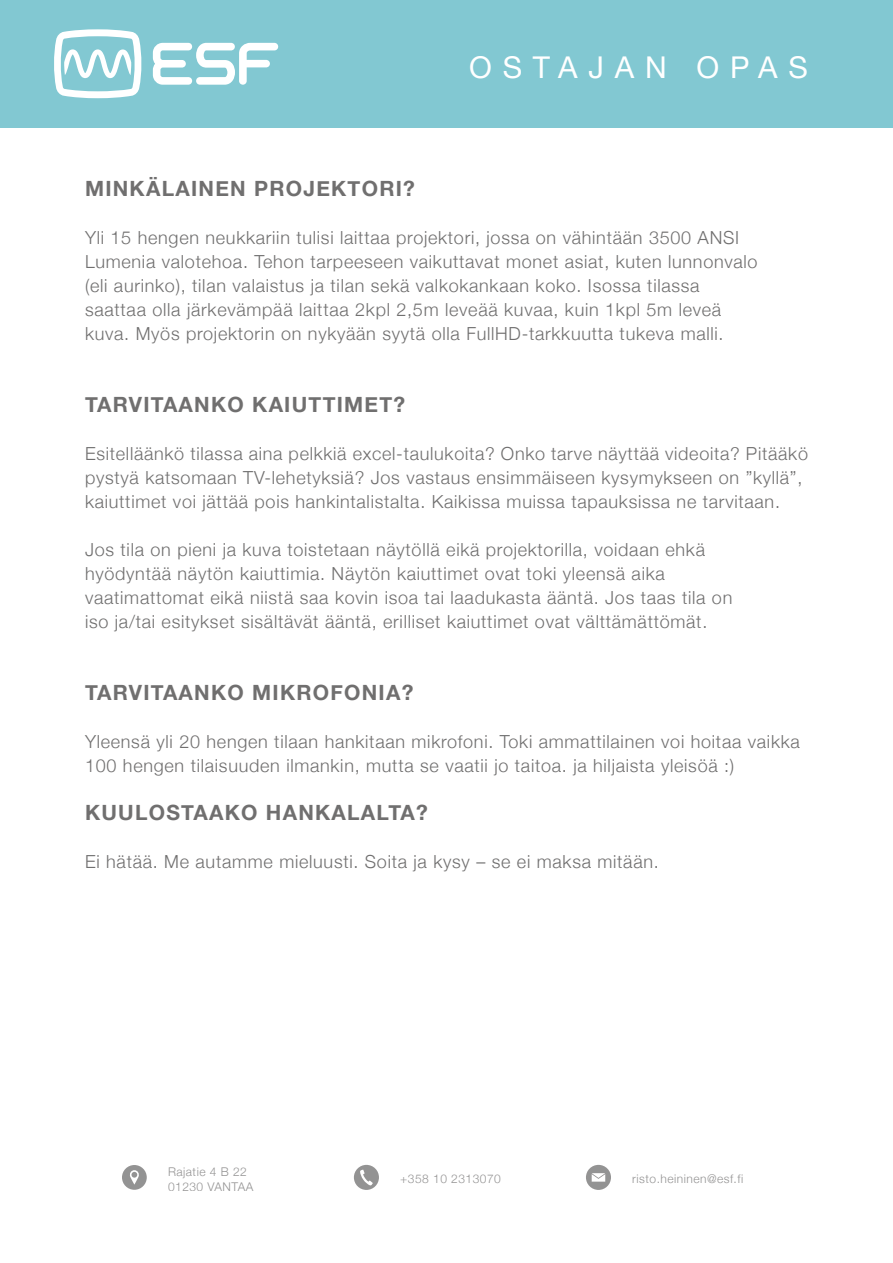
<style>
.page{position:relative;width:893px;height:1263px;background:#fff}
.page>*{position:absolute;margin:0;border:0;box-sizing:border-box;transform-origin:0 0}
.t1{font:30px "Helvetica Neue";letter-spacing:.36em;color:#fff}
.t2{font:700 21px "Helvetica Neue";letter-spacing:.06em;color:#706f6f}
.t3{font:300 18px/24px "Helvetica Neue";letter-spacing:.04em;color:#706f6f}
.t4{font:300 12px/15px "Helvetica Neue";letter-spacing:.04em;color:#706f6f}
</style>
<div class="page">
<div style="left:0;top:0;width:893px;height:128px;background:#82c8d2"></div>
<svg style="left:153px;top:43px;width:125px;height:42px"></svg>
<svg style="left:54px;top:29px;width:88px;height:69px"></svg>
<svg style="left:122px;top:1165px;width:25px;height:25px"></svg>
<svg style="left:354px;top:1165px;width:25px;height:25px"></svg>
<svg style="left:586px;top:1165px;width:25px;height:25px"></svg>
<h1 class="t1" style="left:469px;top:46px;width:340px">OSTAJAN OPAS</h1>
<p class="t2" style="left:85px;top:172px;width:331px">MINKÄLAINEN PROJEKTORI?</p>
<p class="t3" style="left:85px;top:224px;width:674px">Yli 15 hengen neukkariin tulisi laittaa projektori, jossa on vähintään 3500 ANSI Lumenia valotehoa. Tehon tarpeeseen vaikuttavat monet asiat, kuten lunnonvalo (eli aurinko), tilan valaistus ja tilan sekä valkokankaan koko. Isossa tilassa saattaa olla järkevämpää laittaa 2kpl 2,5m leveää kuvaa, kuin 1kpl 5m leveä kuva. Myös projektorin on nykyään syytä olla FullHD-tarkkuutta tukeva malli.</p>
<p class="t2" style="left:85px;top:388px;width:322px">TARVITAANKO KAIUTTIMET?</p>
<p class="t3" style="left:85px;top:440px;width:724px">Esitelläänkö tilassa aina pelkkiä excel-taulukoita? Onko tarve näyttää videoita? Pitääkö pystyä katsomaan TV-lehetyksiä? Jos vastaus ensimmäiseen kysymykseen on ”kyllä”, kaiuttimet voi jättää pois hankintalistalta. Kaikissa muissa tapauksissa ne tarvitaan.</p>
<p class="t3" style="left:85px;top:536px;width:649px">Jos tila on pieni ja kuva toistetaan näytöllä eikä projektorilla, voidaan ehkä hyödyntää näytön kaiuttimia. Näytön kaiuttimet ovat toki yleensä aika vaatimattomat eikä niistä saa kovin isoa tai laadukasta ääntä. Jos taas tila on iso ja/tai esitykset sisältävät ääntä, erilliset kaiuttimet ovat välttämättömät.</p>
<p class="t2" style="left:85px;top:676px;width:330px">TARVITAANKO MIKROFONIA?</p>
<p class="t3" style="left:85px;top:728px;width:716px">Yleensä yli 20 hengen tilaan hankitaan mikrofoni. Toki ammattilainen voi hoitaa vaikka<br>100 hengen tilaisuuden ilmankin, mutta se vaatii jo taitoa. ja hiljaista yleisöä :)</p>
<p class="t2" style="left:85px;top:796px;width:344px">KUULOSTAAKO HANKALALTA?</p>
<p class="t3" style="left:85px;top:848px;width:575px">Ei hätää. Me autamme mieluusti. Soita ja kysy – se ei maksa mitään.</p>
<p class="t4" style="left:168px;top:1163px;width:87px">Rajatie 4 B 22<br>01230 VANTAA</p>
<p class="t4" style="left:400px;top:1170px;width:102px">+358 10 2313070</p>
<p class="t4" style="left:632px;top:1170px;width:112px">risto.heininen@esf.fi</p>
</div>
